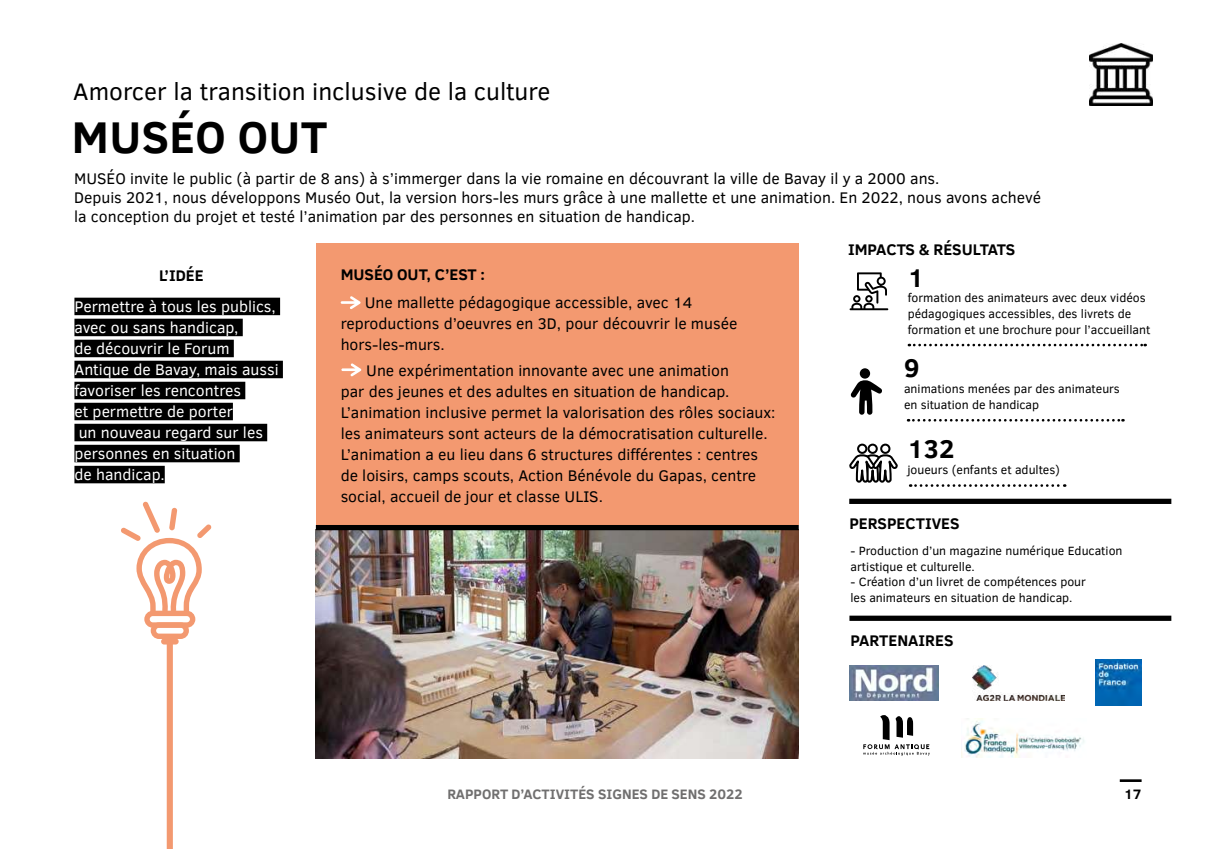
<style>
.page{position:relative;width:1221px;height:849px;background:#fff}
.page>*{position:absolute;margin:0;border:0;box-sizing:border-box;transform-origin:0 0}
.t1{font:700 45.5px "Clear Sans";letter-spacing:.01em;color:#000}
.t2{font:700 26.25px "Clear Sans";color:#000}
.t3{font:24.5px "Clear Sans";color:#000}
.t4{font:15.75px/21px "Clear Sans";color:#000}
.t5{font:15.75px/21px "Clear Sans";color:#fff}
.t6{font:700 15.75px "Clear Sans";color:#000}
.t7{font:700 14px "Clear Sans";color:#706f6f}
.t8{font:700 14px "Clear Sans";color:#000}
.t9{font:12.25px/15.8px "Clear Sans";color:#000}
</style>
<div class="page">
<hr style="left:1119px;top:779px;width:22px;height:2px;background:#000">
<svg style="left:851px;top:272px;width:36px;height:36px"></svg>
<hr style="left:849px;top:308px;width:39px;height:2px;background:#000">
<svg style="left:908px;top:343px;width:237px;height:3px"></svg>
<svg style="left:910px;top:484px;width:155px;height:2px"></svg>
<div style="left:849px;top:615px;width:322px;height:5px;background:#000"></div>
<img style="left:849px;top:665px;width:89px;height:35px">
<img style="left:972px;top:665px;width:92px;height:35px">
<img style="left:1095px;top:659px;width:46px;height:46px">
<svg style="left:863px;top:715px;width:66px;height:40px"></svg>
<img style="left:961px;top:718px;width:124px;height:39px">
<img style="left:1089px;top:43px;width:63px;height:63px">
<div style="left:74px;top:297px;width:206px;height:18px;background:#000"></div>
<div style="left:74px;top:318px;width:169px;height:18px;background:#000"></div>
<div style="left:74px;top:339px;width:160px;height:18px;background:#000"></div>
<div style="left:74px;top:360px;width:209px;height:18px;background:#000"></div>
<div style="left:74px;top:381px;width:171px;height:18px;background:#000"></div>
<div style="left:74px;top:402px;width:159px;height:18px;background:#000"></div>
<div style="left:74px;top:423px;width:193px;height:18px;background:#000"></div>
<div style="left:74px;top:444px;width:166px;height:18px;background:#000"></div>
<div style="left:74px;top:465px;width:91px;height:18px;background:#000"></div>
<svg style="left:121px;top:501px;width:90px;height:137px"></svg>
<div style="left:161px;top:638px;width:18px;height:6px;background:#f39970;border-radius:3px"></div>
<div style="left:316px;top:244px;width:482px;height:281px;background:#f39970"></div>
<svg style="left:341px;top:296px;width:19px;height:13px"></svg>
<img style="left:316px;top:530px;width:482px;height:227px">
<div style="left:167px;top:634px;width:6px;height:214px;background:#f39970"></div>
<div style="left:316px;top:525px;width:482px;height:5px;background:#000"></div>
<svg style="left:341px;top:363px;width:20px;height:13px"></svg>
<svg style="left:908px;top:419px;width:215px;height:2px"></svg>
<div style="left:859px;top:368px;width:11px;height:10px;background:#000;border-radius:50%"></div>
<svg style="left:849px;top:380px;width:49px;height:103px"></svg>
<div style="left:849px;top:498px;width:322px;height:6px;background:#000"></div>
<h3 class="t3" style="left:73px;top:75px;width:478px">Amorcer la transition inclusive de la culture</h3>
<h1 class="t1" style="left:72px;top:104px;width:257px">MUSÉO OUT</h1>
<p class="t4" style="left:74px;top:169px;width:968px;line-height:18.9px">MUSÉO invite le public (à partir de 8 ans) à s’immerger dans la vie romaine en découvrant la ville de Bavay il y a 2000 ans.<br>Depuis 2021, nous développons Muséo Out, la version hors-les murs grâce à une mallette et une animation. En 2022, nous avons achevé la conception du projet et testé l’animation par des personnes en situation de handicap.</p>
<p class="t6" style="left:848px;top:238px;width:169px">IMPACTS &amp; RÉSULTATS</p>
<h2 class="t2" style="left:907px;top:258px;width:18px">1</h2>
<p class="t9" style="left:907px;top:290px;width:244px">formation des animateurs avec deux vidéos pédagogiques accessibles, des livrets de formation et une brochure pour l’accueillant</p>
<p class="t6" style="left:341px;top:263px;width:146px">MUSÉO OUT, C’EST :</p>
<p class="t4" style="left:341px;top:292px;width:398px;text-indent:24px">Une mallette pédagogique accessible, avec 14 reproductions d’oeuvres en 3D, pour découvrir le musée hors-les-murs.</p>
<p class="t4" style="left:341px;top:360px;width:436px;text-indent:26px">Une expérimentation innovante avec une animation<br>par des jeunes et des adultes en situation de handicap.<br>L’animation inclusive permet la valorisation des rôles sociaux: les animateurs sont acteurs de la démocratisation culturelle.<br>L’animation a eu lieu dans 6 structures différentes : centres de loisirs, camps scouts, Action Bénévole du Gapas, centre social, accueil de jour et classe ULIS.</p>
<h2 class="t2" style="left:904px;top:348px;width:17px">9</h2>
<p class="t6" style="left:159px;top:264px;width:46px">L’IDÉE</p>
<p class="t5" style="left:74px;top:295px;width:206px">Permettre à tous les publics, avec ou sans handicap,<br>de découvrir le Forum<br>Antique de Bavay, mais aussi favoriser les rencontres<br>et permettre de porter<br>un nouveau regard sur les personnes en situation<br>de handicap.</p>
<p class="t9" style="left:904px;top:380px;width:217px">animations menées par des animateurs en situation de handicap</p>
<h2 class="t2" style="left:907px;top:430px;width:49px">132</h2>
<p class="t9" style="left:907px;top:461px;width:154px">joueurs (enfants et adultes)</p>
<p class="t6" style="left:849px;top:511px;width:112px">PERSPECTIVES</p>
<p class="t9" style="left:850px;top:542px;width:273px">- Production d’un magazine numérique Education artistique et culturelle.</p>
<p class="t9" style="left:850px;top:574px;width:237px">- Création d’un livret de compétences pour les animateurs en situation de handicap.</p>
<p class="t6" style="left:850px;top:628px;width:104px">PARTENAIRES</p>
<p class="t7" style="left:447px;top:784px;width:297px">RAPPORT D’ACTIVITÉS SIGNES DE SENS 2022</p>
<p class="t8" style="left:1123px;top:784px;width:19px">17</p>
</div>
